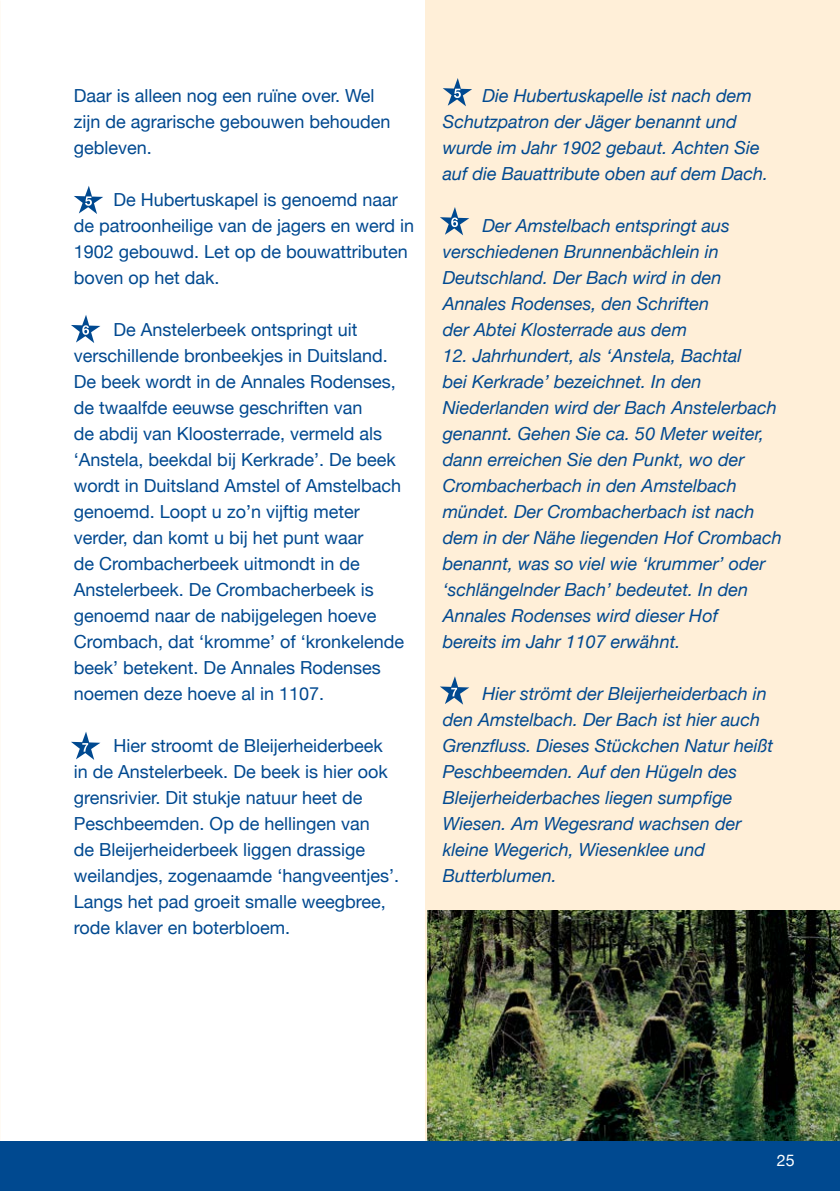
<style>
.page{position:relative;width:840px;height:1191px;background:#fff}
.page>*{position:absolute;margin:0;border:0;box-sizing:border-box;transform-origin:0 0}
.t1{font:18px/26px "Helvetica Neue";color:#004990}
.t2{font:italic 18px/26px "Helvetica Neue";color:#004990}
.t3{font:16px "Helvetica Neue";color:#fff}
</style>
<div class="page">
<div style="left:0;top:1142px;width:839px;height:49px;background:#004990"></div>
<div style="left:425px;top:0;width:414px;height:1146px;background:#ffefd8"></div>
<svg style="left:74px;top:186px;width:29px;height:28px"></svg>
<svg style="left:71px;top:732px;width:29px;height:28px"></svg>
<svg style="left:443px;top:78px;width:29px;height:28px"></svg>
<svg style="left:71px;top:315px;width:29px;height:28px"></svg>
<svg style="left:440px;top:207px;width:29px;height:28px"></svg>
<svg style="left:440px;top:676px;width:29px;height:28px"></svg>
<img style="left:427px;top:910px;width:412px;height:231px">
<div style="left:0;top:1141px;width:839px;height:9px;background:#004990"></div>
<p class="t1" style="left:74px;top:84px;width:318px">Daar is alleen nog een ruïne over. Wel zijn de agrarische gebouwen behouden gebleven.</p>
<p class="t1" style="left:74px;top:188px;width:342px;text-indent:40px">De Hubertuskapel is genoemd naar de patroonheilige van de jagers en werd in<br>1902 gebouwd. Let op de bouwattributen boven op het dak.</p>
<p class="t1" style="left:74px;top:318px;width:332px;text-indent:40px">De Anstelerbeek ontspringt uit verschillende bronbeekjes in Duitsland.<br>De beek wordt in de Annales Rodenses, de twaalfde eeuwse geschriften van<br>de abdij van Kloosterrade, vermeld als ‘Anstela, beekdal bij Kerkrade’. De beek wordt in Duitsland Amstel of Amstelbach genoemd. Loopt u zo’n vijftig meter verder, dan komt u bij het punt waar<br>de Crombacherbeek uitmondt in de Anstelerbeek. De Crombacherbeek is genoemd naar de nabijgelegen hoeve Crombach, dat ‘kromme’ of ‘kronkelende beek’ betekent. De Annales Rodenses noemen deze hoeve al in 1107.</p>
<p class="t1" style="left:74px;top:734px;width:327px;text-indent:40px">Hier stroomt de Bleijerheiderbeek in de Anstelerbeek. De beek is hier ook grensrivier. Dit stukje natuur heet de Peschbeemden. Op de hellingen van<br>de Bleijerheiderbeek liggen drassige weilandjes, zogenaamde ‘hangveentjes’.<br>Langs het pad groeit smalle weegbree, rode klaver en boterbloem.</p>
<p class="t2" style="left:442px;top:84px;width:327px;text-indent:40px">Die Hubertuskapelle ist nach dem Schutzpatron der Jäger benannt und wurde im Jahr 1902 gebaut. Achten Sie auf die Bauattribute oben auf dem Dach.</p>
<p class="t2" style="left:442px;top:214px;width:288px;text-indent:40px">Der Amstelbach entspringt aus verschiedenen Brunnenbächlein in<br>Deutschland. Der Bach wird in den<br>Annales Rodenses, den Schriften der Abtei Klosterrade aus dem</p>
<p class="t2" style="left:442px;top:344px;width:340px">12. Jahrhundert, als ‘Anstela, Bachtal<br>bei Kerkrade’ bezeichnet. In den Niederlanden wird der Bach Anstelerbach genannt. Gehen Sie ca. 50 Meter weiter, dann erreichen Sie den Punkt, wo der Crombacherbach in den Amstelbach mündet. Der Crombacherbach ist nach dem in der Nähe liegenden Hof Crombach benannt, was so viel wie ‘krummer’ oder ‘schlängelnder Bach’ bedeutet. In den Annales Rodenses wird dieser Hof<br>bereits im Jahr 1107 erwähnt.</p>
<p class="t2" style="left:442px;top:682px;width:332px;text-indent:40px">Hier strömt der Bleijerheiderbach in den Amstelbach. Der Bach ist hier auch Grenzfluss. Dieses Stückchen Natur heißt Peschbeemden. Auf den Hügeln des Bleijerheiderbaches liegen sumpfige Wiesen. Am Wegesrand wachsen der kleine Wegerich, Wiesenklee und Butterblumen.</p>
<p class="t3" style="left:776px;top:1148px;width:19px">25</p>
</div>
